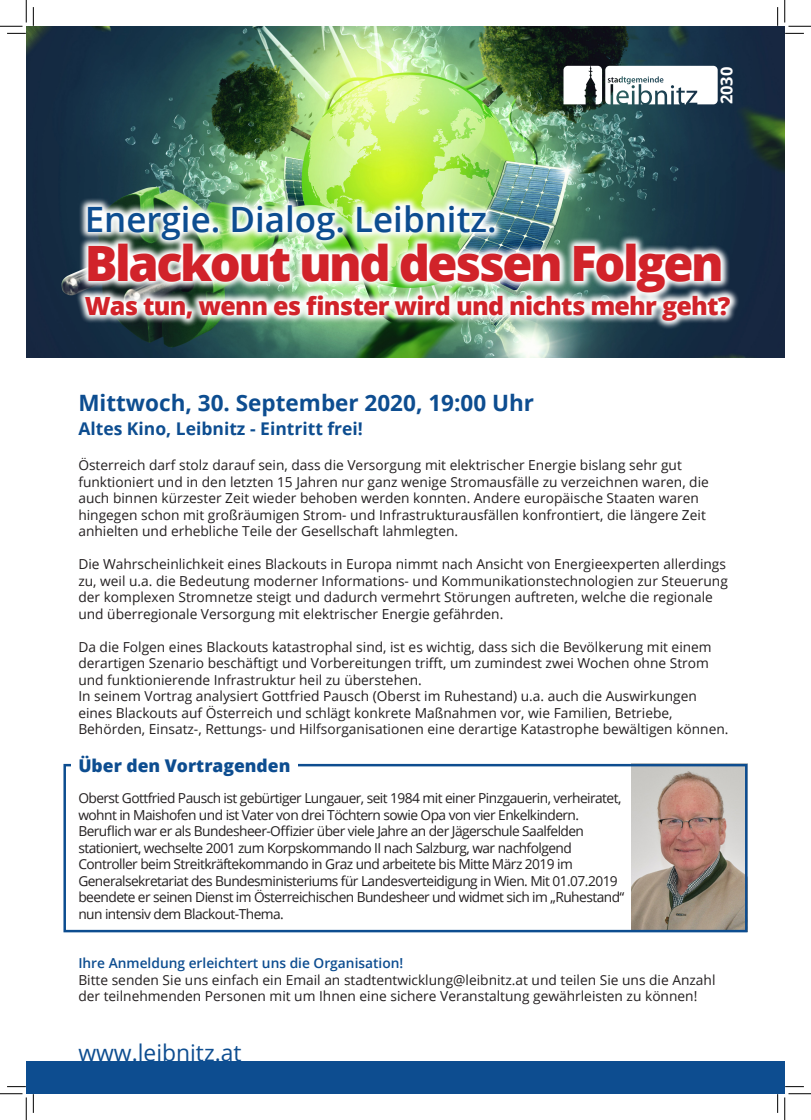
<style>
.page{position:relative;width:811px;height:1120px;background:#fff}
.page>*{position:absolute;margin:0;border:0;box-sizing:border-box;transform-origin:0 0}
.t1{font:800 48.75px "Open Sans";letter-spacing:-.05em;color:#d1232a}
.t2{font:600 34.88px "Open Sans";color:#0d4d90}
.t3{font:800 25px "Open Sans";letter-spacing:-.03em;color:#d1232a}
.t4{font:22.88px "Open Sans";color:#0d4d90}
.t5{font:700 22.5px "Open Sans";color:#0d4d90}
.t6{font:700 17.5px "Open Sans";color:#0d4d90}
.t7{font:800 17.5px "Open Sans";color:#0d4d90}
.t8{font:700 16.38px "Open Sans";color:#fff}
.t9{font:13.75px/16.5px "Open Sans";color:#231f20}
.t10{font:13.75px/16.5px "Open Sans";letter-spacing:-.04em;color:#231f20}
.t11{font:600 13.75px "Open Sans";color:#0d4d90}
</style>
<div class="page">
<img style="left:631px;top:766px;width:113px;height:163px">
<div style="left:63px;top:763px;width:684px;height:169px;border:2px solid #0d4d90"></div>
<img style="left:26px;top:26px;width:759px;height:332px">
<svg style="left:563px;top:66px;width:154px;height:38px"></svg>
<div style="left:71px;top:751px;width:226px;height:31px;background:#fff"></div>
<img style="left:76px;top:196px;width:663px;height:133px">
<div style="left:26px;top:1060px;width:759px;height:33px;background:#0d4d90"></div>
<svg style="left:7px;top:33px;width:19px;height:1px"></svg>
<svg style="left:785px;top:33px;width:19px;height:1px"></svg>
<svg style="left:33px;top:7px;width:1px;height:19px"></svg>
<svg style="left:33px;top:1093px;width:1px;height:19px"></svg>
<svg style="left:777px;top:7px;width:1px;height:19px"></svg>
<svg style="left:777px;top:1093px;width:1px;height:19px"></svg>
<svg style="left:0;top:0;width:27px;height:27px"></svg>
<svg style="left:0;top:1093px;width:27px;height:26px"></svg>
<svg style="left:784px;top:0;width:27px;height:27px"></svg>
<svg style="left:784px;top:1093px;width:27px;height:26px"></svg>
<p class="t8" style="left:715px;top:104px;width:39px;rotate:-90deg">2030</p>
<h2 class="t2" style="left:85px;top:195px;width:413px">Energie. Dialog. Leibnitz.</h2>
<h1 class="t1" style="left:85px;top:226px;width:640px">Blackout und dessen Folgen</h1>
<h3 class="t3" style="left:85px;top:286px;width:647px">Was tun, wenn es finster wird und nichts mehr geht?</h3>
<h3 class="t5" style="left:78px;top:387px;width:457px">Mittwoch, 30. September 2020, 19:00 Uhr</h3>
<p class="t6" style="left:78px;top:416px;width:286px">Altes Kino, Leibnitz - Eintritt frei!</p>
<p class="t9" style="left:78px;top:456px;width:632px">Österreich darf stolz darauf sein, dass die Versorgung mit elektrischer Energie bislang sehr gut funktioniert und in den letzten 15 Jahren nur ganz wenige Stromausfälle zu verzeichnen waren, die auch binnen kürzester Zeit wieder behoben werden konnten. Andere europäische Staaten waren hingegen schon mit großräumigen Strom- und Infrastrukturausfällen konfrontiert, die längere Zeit anhielten und erhebliche Teile der Gesellschaft lahmlegten.</p>
<p class="t9" style="left:78px;top:555px;width:651px">Die Wahrscheinlichkeit eines Blackouts in Europa nimmt nach Ansicht von Energieexperten allerdings zu, weil u.a. die Bedeutung moderner Informations- und Kommunikationstechnologien zur Steuerung der komplexen Stromnetze steigt und dadurch vermehrt Störungen auftreten, welche die regionale und überregionale Versorgung mit elektrischer Energie gefährden.</p>
<p class="t9" style="left:78px;top:637px;width:652px">Da die Folgen eines Blackouts katastrophal sind, ist es wichtig, dass sich die Bevölkerung mit einem derartigen Szenario beschäftigt und Vorbereitungen trifft, um zumindest zwei Wochen ohne Strom und funktionierende Infrastruktur heil zu überstehen.<br>In seinem Vortrag analysiert Gottfried Pausch (Oberst im Ruhestand) u.a. auch die Auswirkungen eines Blackouts auf Österreich und schlägt konkrete Maßnahmen vor, wie Familien, Betriebe, Behörden, Einsatz-, Rettungs- und Hilfsorganisationen eine derartige Katastrophe bewältigen können.</p>
<p class="t7" style="left:78px;top:751px;width:214px">Über den Vortragenden</p>
<p class="t10" style="left:78px;top:789px;width:547px">Oberst Gottfried Pausch ist gebürtiger Lungauer, seit 1984 mit einer Pinzgauerin, verheiratet, wohnt in Maishofen und ist Vater von drei Töchtern sowie Opa von vier Enkelkindern.<br>Beruflich war er als Bundesheer-Offizier über viele Jahre an der Jägerschule Saalfelden stationiert, wechselte 2001 zum Korpskommando II nach Salzburg, war nachfolgend Controller beim Streitkräftekommando in Graz und arbeitete bis Mitte März 2019 im Generalsekretariat des Bundesministeriums für Landesverteidigung in Wien. Mit 01.07.2019 beendete er seinen Dienst im Österreichischen Bundesheer und widmet sich im „Ruhestand“ nun intensiv dem Blackout-Thema.</p>
<p class="t11" style="left:78px;top:953px;width:326px">Ihre Anmeldung erleichtert uns die Organisation!</p>
<p class="t9" style="left:78px;top:970px;width:638px">Bitte senden Sie uns einfach ein Email an stadtentwicklung@leibnitz.at und teilen Sie uns die Anzahl der teilnehmenden Personen mit um Ihnen eine sichere Veranstaltung gewährleisten zu können!</p>
<h3 class="t4" style="left:78px;top:1036px;width:165px">www.leibnitz.at</h3>
</div>
